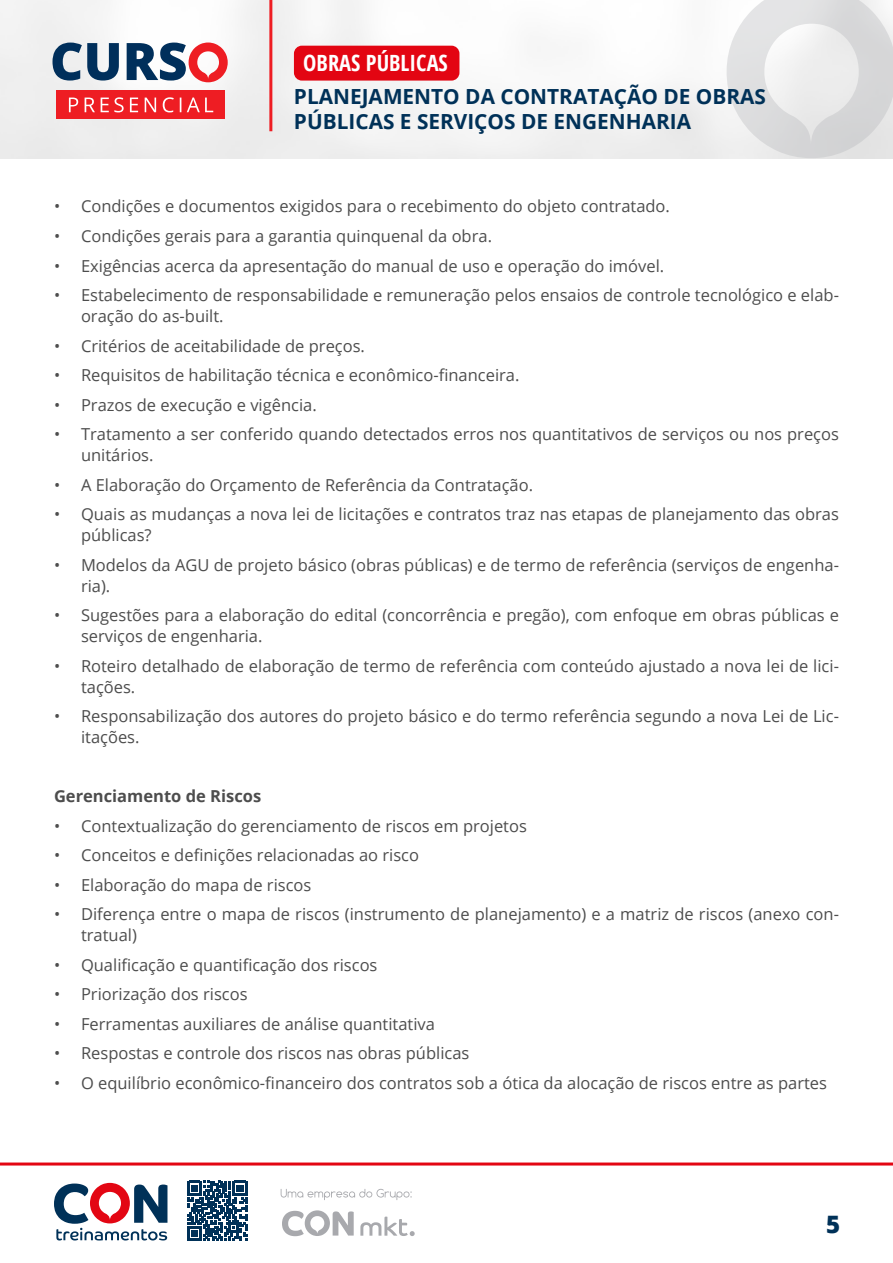
<style>
.page{position:relative;width:893px;height:1263px;background:#fff}
.page>*{position:absolute;margin:0;border:0;box-sizing:border-box;transform-origin:0 0}
.t1{font:800 24px "Open Sans";color:#003158}
.t2{font:700 condensed 22.35px "Open Sans";color:#fff}
.t3{font:700 20.85px/25px "Open Sans";color:#003158}
.t4{font:16.5px/21px "Open Sans";color:#4d4d4d}
.t5{font:700 16.5px "Open Sans";color:#4d4d4d}
</style>
<div class="page">
<img style="left:0;top:0;width:893px;height:158px">
<svg style="left:0;top:1162px;width:893px;height:79px"></svg>
<svg style="left:281px;top:1189px;width:131px;height:11px"></svg>
<svg style="left:360px;top:1216px;width:55px;height:20px"></svg>
<svg style="left:282px;top:1210px;width:72px;height:26px"></svg>
<svg style="left:54px;top:1183px;width:113px;height:57px"></svg>
<svg style="left:187px;top:1181px;width:60px;height:60px"></svg>
<hr style="left:269px;top:0;width:3px;height:131px;background:#ee1d23">
<svg style="left:52px;top:43px;width:176px;height:39px"></svg>
<div style="left:56px;top:90px;width:169px;height:28px;background:#ee1d23"></div>
<svg style="left:69px;top:97px;width:144px;height:15px"></svg>
<div style="left:294px;top:46px;width:165px;height:35px;background:#e30512;border-radius:8px"></div>
<h2 class="t2" style="left:303px;top:47px;width:146px">OBRAS PÚBLICAS</h2>
<p class="t3" style="left:294px;top:83px;width:474px">PLANEJAMENTO DA CONTRATAÇÃO DE OBRAS<br>PÚBLICAS E SERVIÇOS DE ENGENHARIA</p>
<p class="t4" style="left:54px;top:196px;width:617px">• Condições e documentos exigidos para o recebimento do objeto contratado.</p>
<p class="t4" style="left:54px;top:225px;width:440px">• Condições gerais para a garantia quinquenal da obra.</p>
<p class="t4" style="left:54px;top:255px;width:612px">• Exigências acerca da apresentação do manual de uso e operação do imóvel.</p>
<p class="t4" style="left:81px;top:284px;width:759px;text-indent:-27px">• Estabelecimento de responsabilidade e remuneração pelos ensaios de controle tecnológico e elab&shy;oração do as-built.</p>
<p class="t4" style="left:54px;top:335px;width:312px">• Critérios de aceitabilidade de preços.</p>
<p class="t4" style="left:54px;top:364px;width:467px">• Requisitos de habilitação técnica e econômico-financeira.</p>
<p class="t4" style="left:54px;top:394px;width:264px">• Prazos de execução e vigência.</p>
<p class="t4" style="left:81px;top:423px;width:759px;text-indent:-27px">• Tratamento a ser conferido quando detectados erros nos quantitativos de serviços ou nos preços unitários.</p>
<p class="t4" style="left:54px;top:474px;width:481px">• A Elaboração do Orçamento de Referência da Contratação.</p>
<p class="t4" style="left:81px;top:503px;width:759px;text-indent:-27px">• Quais as mudanças a nova lei de licitações e contratos traz nas etapas de planejamento das obras públicas?</p>
<p class="t4" style="left:81px;top:554px;width:759px;text-indent:-27px">• Modelos da AGU de projeto básico (obras públicas) e de termo de referência (serviços de engenha&shy;ria).</p>
<p class="t4" style="left:81px;top:604px;width:759px;text-indent:-27px">• Sugestões para a elaboração do edital (concorrência e pregão), com enfoque em obras públicas e serviços de engenharia.</p>
<p class="t4" style="left:81px;top:655px;width:759px;text-indent:-27px">• Roteiro detalhado de elaboração de termo de referência com conteúdo ajustado a nova lei de lici&shy;tações.</p>
<p class="t4" style="left:81px;top:705px;width:759px;text-indent:-27px">• Responsabilização dos autores do projeto básico e do termo referência segundo a nova Lei de Lic&shy;itações.</p>
<p class="t5" style="left:54px;top:784px;width:209px">Gerenciamento de Riscos</p>
<p class="t4" style="left:54px;top:815px;width:474px">• Contextualização do gerenciamento de riscos em projetos</p>
<p class="t4" style="left:54px;top:844px;width:367px">• Conceitos e definições relacionadas ao risco</p>
<p class="t4" style="left:54px;top:874px;width:259px">• Elaboração do mapa de riscos</p>
<p class="t4" style="left:81px;top:903px;width:759px;text-indent:-27px">• Diferença entre o mapa de riscos (instrumento de planejamento) e a matriz de riscos (anexo con&shy;tratual)</p>
<p class="t4" style="left:54px;top:954px;width:325px">• Qualificação e quantificação dos riscos</p>
<p class="t4" style="left:54px;top:983px;width:195px">• Priorização dos riscos</p>
<p class="t4" style="left:54px;top:1013px;width:382px">• Ferramentas auxiliares de análise quantitativa</p>
<p class="t4" style="left:54px;top:1042px;width:417px">• Respostas e controle dos riscos nas obras públicas</p>
<p class="t4" style="left:54px;top:1072px;width:775px">• O equilíbrio econômico-financeiro dos contratos sob a ótica da alocação de riscos entre as partes</p>
<h1 class="t1" style="left:826px;top:1206px;width:16px">5</h1>
</div>
